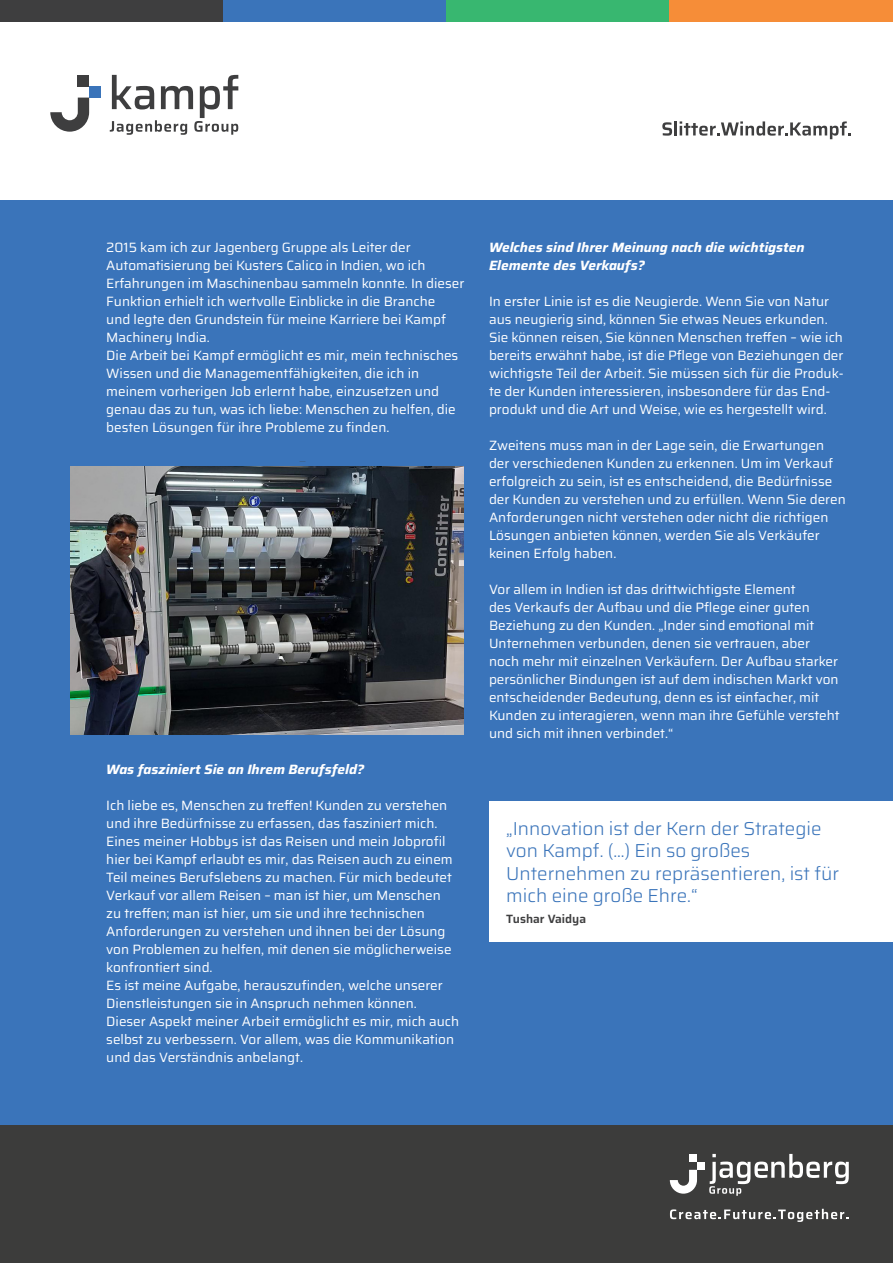
<style>
.page{position:relative;width:893px;height:1263px;background:#fff}
.page>*{position:absolute;margin:0;border:0;box-sizing:border-box;transform-origin:0 0}
.Head_Bullets_Features{font:300 18.75px/22.5px "Saira";color:#3a74ba}
.Fließtext-9pt-weiss{font:13.5px/18px "Saira";color:#fff}
.Frage{font:italic 700 13.5px/18px "Saira";color:#fff}
.Head_Bullets_Features-2{font:600 12px "Saira";color:#3e3e3f}
</style>
<div class="page">
<div style="left:0;top:1125px;width:893px;height:138px;background:#3c3c3b"></div>
<div style="left:0;top:200px;width:893px;height:925px;background:#3a74ba"></div>
<div style="left:0;top:0;width:223px;height:21px;background:#3e3e3f"></div>
<div style="left:223px;top:0;width:223px;height:21px;background:#3a74ba"></div>
<div style="left:446px;top:0;width:224px;height:21px;background:#38b770"></div>
<div style="left:670px;top:0;width:223px;height:21px;background:#f68d38"></div>
<svg style="left:670px;top:1209px;width:179px;height:13px"></svg>
<svg style="left:670px;top:1170px;width:27px;height:24px"></svg>
<div style="left:697px;top:1162px;width:8px;height:8px;background:#fff"></div>
<div style="left:689px;top:1154px;width:8px;height:8px;background:#fff"></div>
<svg style="left:709px;top:1154px;width:140px;height:42px"></svg>
<svg style="left:50px;top:98px;width:39px;height:34px"></svg>
<div style="left:89px;top:86px;width:11px;height:12px;background:#3a74ba"></div>
<div style="left:78px;top:75px;width:11px;height:11px;background:#3e3e3f"></div>
<svg style="left:110px;top:75px;width:128px;height:60px"></svg>
<svg style="left:662px;top:122px;width:10px;height:14px"></svg>
<hr style="left:674px;top:121px;width:3px;height:14px;background:#3e3e3f">
<svg style="left:680px;top:121px;width:170px;height:18px"></svg>
<div style="left:489px;top:801px;width:404px;height:140px;background:#fff"></div>
<img style="left:70px;top:466px;width:393px;height:269px">
<p class="Fließtext-9pt-weiss" style="left:106px;top:238px;width:360px">2015 kam ich zur Jagenberg Gruppe als Leiter der Automatisierung bei Kusters Calico in Indien, wo ich Erfahrungen im Maschinenbau sammeln konnte. In dieser Funktion erhielt ich wertvolle Einblicke in die Branche<br>und legte den Grundstein für meine Karriere bei Kampf Machinery India.</p>
<p class="Fließtext-9pt-weiss" style="left:106px;top:346px;width:354px">Die Arbeit bei Kampf ermöglicht es mir, mein technisches Wissen und die Managementfähigkeiten, die ich in meinem vorherigen Job erlernt habe, einzusetzen und genau das zu tun, was ich liebe: Menschen zu helfen, die besten Lösungen für ihre Probleme zu finden.</p>
<p class="Frage" style="left:106px;top:760px;width:259px">Was fasziniert Sie an Ihrem Berufsfeld?</p>
<p class="Fließtext-9pt-weiss" style="left:106px;top:796px;width:343px">Ich liebe es, Menschen zu treffen! Kunden zu verstehen und ihre Bedürfnisse zu erfassen, das fasziniert mich.</p>
<p class="Fließtext-9pt-weiss" style="left:106px;top:832px;width:348px">Eines meiner Hobbys ist das Reisen und mein Jobprofil hier bei Kampf erlaubt es mir, das Reisen auch zu einem Teil meines Berufslebens zu machen. Für mich bedeutet Verkauf vor allem Reisen – man ist hier, um Menschen zu treffen; man ist hier, um sie und ihre technischen Anforderungen zu verstehen und ihnen bei der Lösung von Problemen zu helfen, mit denen sie möglicherweise konfrontiert sind.</p>
<p class="Fließtext-9pt-weiss" style="left:106px;top:976px;width:338px">Es ist meine Aufgabe, herauszufinden, welche unserer<br>Dienstleistungen sie in Anspruch nehmen können.</p>
<p class="Fließtext-9pt-weiss" style="left:106px;top:1012px;width:354px">Dieser Aspekt meiner Arbeit ermöglicht es mir, mich auch selbst zu verbessern. Vor allem, was die Kommunikation und das Verständnis anbelangt.</p>
<p class="Frage" style="left:489px;top:238px;width:317px">Welches sind Ihrer Meinung nach die wichtigsten<br>Elemente des Verkaufs?</p>
<p class="Fließtext-9pt-weiss" style="left:489px;top:292px;width:356px">In erster Linie ist es die Neugierde. Wenn Sie von Natur aus neugierig sind, können Sie etwas Neues erkunden.<br>Sie können reisen, Sie können Menschen treffen – wie ich bereits erwähnt habe, ist die Pflege von Beziehungen der wichtigste Teil der Arbeit. Sie müssen sich für die Produk&shy;te der Kunden interessieren, insbesondere für das End&shy;produkt und die Art und Weise, wie es hergestellt wird.</p>
<p class="Fließtext-9pt-weiss" style="left:489px;top:436px;width:358px">Zweitens muss man in der Lage sein, die Erwartungen der verschiedenen Kunden zu erkennen. Um im Verkauf erfolgreich zu sein, ist es entscheidend, die Bedürfnisse der Kunden zu verstehen und zu erfüllen. Wenn Sie deren Anforderungen nicht verstehen oder nicht die richtigen Lösungen anbieten können, werden Sie als Verkäufer keinen Erfolg haben.</p>
<p class="Fließtext-9pt-weiss" style="left:489px;top:580px;width:352px">Vor allem in Indien ist das drittwichtigste Element<br>des Verkaufs der Aufbau und die Pflege einer guten Beziehung zu den Kunden. „Inder sind emotional mit Unternehmen verbunden, denen sie vertrauen, aber noch mehr mit einzelnen Verkäufern. Der Aufbau starker persönlicher Bindungen ist auf dem indischen Markt von entscheidender Bedeutung, denn es ist einfacher, mit Kunden zu interagieren, wenn man ihre Gefühle versteht und sich mit ihnen verbindet.“</p>
<p class="Head_Bullets_Features" style="left:506px;top:816px;width:334px">„Innovation ist der Kern der Strategie von Kampf. (...) Ein so großes<br>Unternehmen zu repräsentieren, ist für mich eine große Ehre.“</p>
<p class="Head_Bullets_Features-2" style="left:506px;top:909px;width:81px">Tushar Vaidya</p>
</div>
